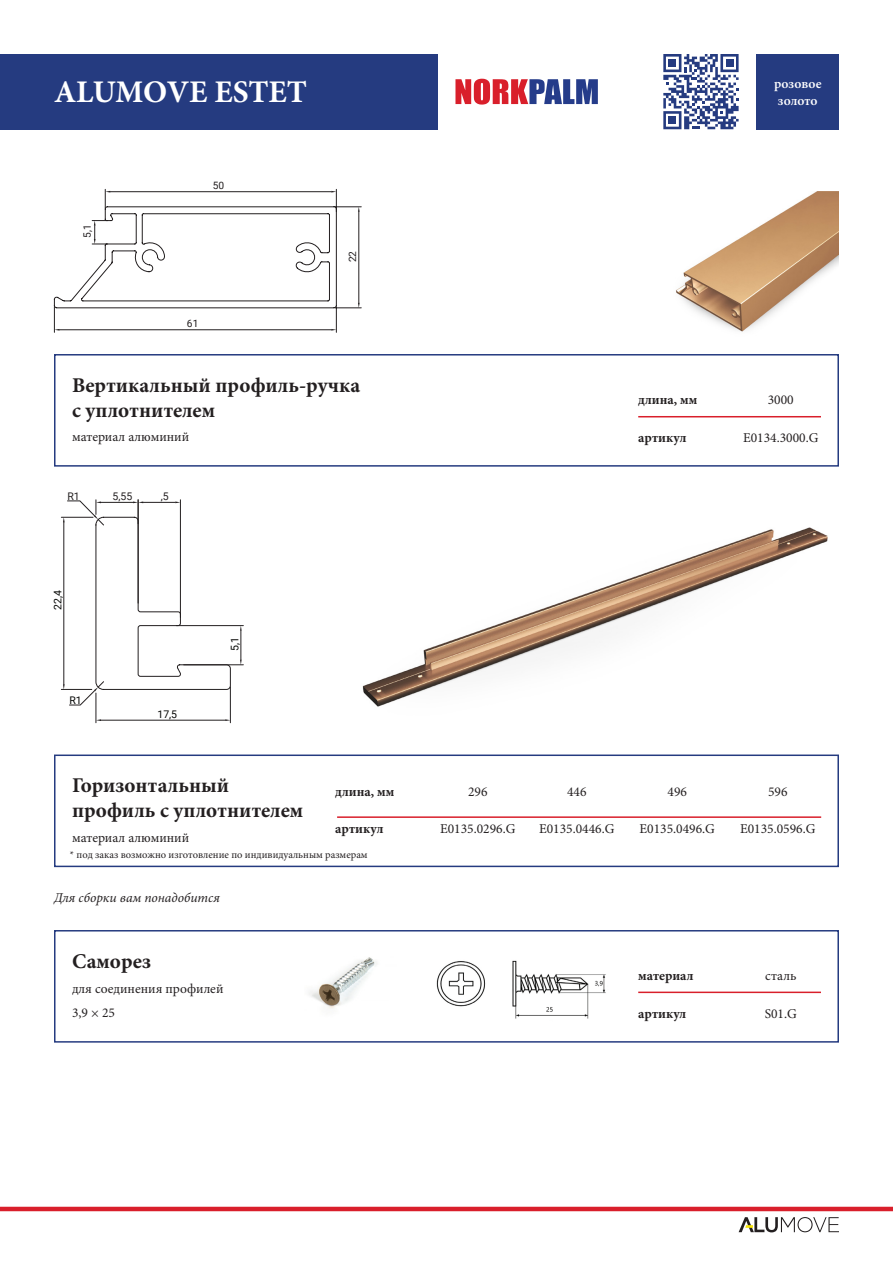
<style>
.page{position:relative;width:893px;height:1263px;background:#fff}
.page>*{position:absolute;margin:0;border:0;box-sizing:border-box;transform-origin:0 0}
.t1{font:700 31.5px "Minion Pro";letter-spacing:-.005em;color:#fff}
.t2{font:700 21px/25.2px "Minion Pro";color:#231f20}
.t3{font:13.5px/24.8px "Minion Pro";color:#231f20}
.t4{font:700 13.5px "Minion Pro";color:#231f20}
.t5{font:italic 13.5px "Minion Pro";color:#231f20}
.t6{font:600 13.5px/16.2px "Minion Pro";letter-spacing:.01em;color:#fff}
.t7{font:10.5px "Minion Pro";color:#231f20}
.t8{font:10.5px "Roboto";color:#040503}
.t9{font:10.5px "Roboto";color:#231f20}
.t10{font:10.2px "Roboto";color:#231f20}
</style>
<div class="page">
<hr style="left:0;top:1207px;width:893px;height:4px;background:#d91f2b">
<svg style="left:455px;top:79px;width:143px;height:26px"></svg>
<div style="left:0;top:54px;width:437px;height:75px;background:#253b80"></div>
<div style="left:757px;top:54px;width:82px;height:75px;background:#253b80"></div>
<hr style="left:337px;top:816px;width:484px;height:2px;background:#d91f2b">
<hr style="left:638px;top:991px;width:183px;height:2px;background:#d91f2b">
<div style="left:54px;top:930px;width:785px;height:112px;border:2px solid #253b80"></div>
<div style="left:54px;top:354px;width:785px;height:113px;border:2px solid #253b80"></div>
<hr style="left:638px;top:416px;width:183px;height:1px;background:#d91f2b">
<div style="left:54px;top:754px;width:785px;height:113px;border:2px solid #253b80"></div>
<svg style="left:54px;top:189px;width:307px;height:143px"></svg>
<hr style="left:61px;top:517px;width:32px;height:1px;background:#231f20">
<hr style="left:61px;top:689px;width:31px;height:1px;background:#231f20">
<hr style="left:184px;top:664px;width:59px;height:1px;background:#231f20">
<hr style="left:176px;top:625px;width:67px;height:1px;background:#231f20">
<svg style="left:240px;top:626px;width:2px;height:39px"></svg>
<hr style="left:96px;top:693px;width:1px;height:30px;background:#231f20">
<hr style="left:230px;top:687px;width:1px;height:36px;background:#231f20">
<hr style="left:101px;top:720px;width:124px;height:1px;background:#231f20">
<svg style="left:63px;top:500px;width:168px;height:205px"></svg>
<svg style="left:739px;top:1217px;width:100px;height:15px"></svg>
<img style="left:676px;top:192px;width:163px;height:140px">
<img style="left:309px;top:957px;width:68px;height:52px">
<img style="left:436px;top:960px;width:170px;height:59px">
<img style="left:362px;top:527px;width:466px;height:180px">
<svg style="left:663px;top:54px;width:76px;height:75px"></svg>
<h1 class="t1" style="left:54px;top:69px;width:254px">ALUMOVE ESTET</h1>
<p class="t10" style="left:80px;top:238px;width:15px;rotate:-90deg">5,1</p>
<p class="t10" style="left:213px;top:179px;width:13px">50</p>
<p class="t10" style="left:187px;top:316px;width:13px">61</p>
<p class="t10" style="left:345px;top:262px;width:13px;rotate:-90deg">22</p>
<h2 class="t2" style="left:72px;top:372px;width:290px">Вертикальный профиль-ручка с уплотнителем</h2>
<p class="t3" style="left:72px;top:425px;width:119px">материал алюминий</p>
<p class="t9" style="left:67px;top:488px;width:14px">R1</p>
<p class="t9" style="left:113px;top:489px;width:21px">5,55</p>
<p class="t9" style="left:161px;top:489px;width:9px">,5</p>
<p class="t8" style="left:50px;top:610px;width:21px;rotate:-90deg">22,4</p>
<p class="t8" style="left:69px;top:693px;width:14px">R1</p>
<p class="t8" style="left:157px;top:707px;width:21px">17,5</p>
<p class="t8" style="left:227px;top:651px;width:15px;rotate:-90deg">5,1</p>
<p class="t6" style="left:774px;top:76px;width:49px">розовое золото</p>
<p class="t4" style="left:638px;top:390px;width:61px">длина, мм</p>
<p class="t3" style="left:768px;top:388px;width:27px">3000</p>
<p class="t4" style="left:638px;top:428px;width:50px">артикул</p>
<p class="t3" style="left:743px;top:425px;width:77px">E0134.3000.G</p>
<h2 class="t2" style="left:72px;top:772px;width:233px">Горизонтальный профиль с уплотнителем</h2>
<p class="t3" style="left:72px;top:825px;width:119px">материал алюминий</p>
<p class="t4" style="left:335px;top:782px;width:61px">длина, мм</p>
<p class="t3" style="left:468px;top:779px;width:21px">296</p>
<p class="t3" style="left:567px;top:779px;width:21px">446</p>
<p class="t3" style="left:668px;top:779px;width:21px">496</p>
<p class="t3" style="left:768px;top:779px;width:21px">596</p>
<p class="t4" style="left:335px;top:819px;width:50px">артикул</p>
<p class="t3" style="left:440px;top:817px;width:77px">E0135.0296.G</p>
<p class="t3" style="left:539px;top:817px;width:77px">E0135.0446.G</p>
<p class="t3" style="left:640px;top:817px;width:77px">E0135.0496.G</p>
<p class="t3" style="left:740px;top:817px;width:77px">E0135.0596.G</p>
<p class="t7" style="left:70px;top:848px;width:299px">* под заказ возможно изготовление по индивидуальным размерам</p>
<p class="t5" style="left:54px;top:889px;width:167px">Для сборки вам понадобится</p>
<h2 class="t2" style="left:72px;top:948px;width:81px">Саморез</h2>
<p class="t3" style="left:72px;top:976px;width:153px">для соединения профилей<br>3,9 × 25</p>
<p class="t4" style="left:638px;top:966px;width:57px">материал</p>
<p class="t3" style="left:765px;top:963px;width:33px">сталь</p>
<p class="t4" style="left:638px;top:1004px;width:50px">артикул</p>
<p class="t3" style="left:765px;top:1001px;width:34px">S01.G</p>
</div>
